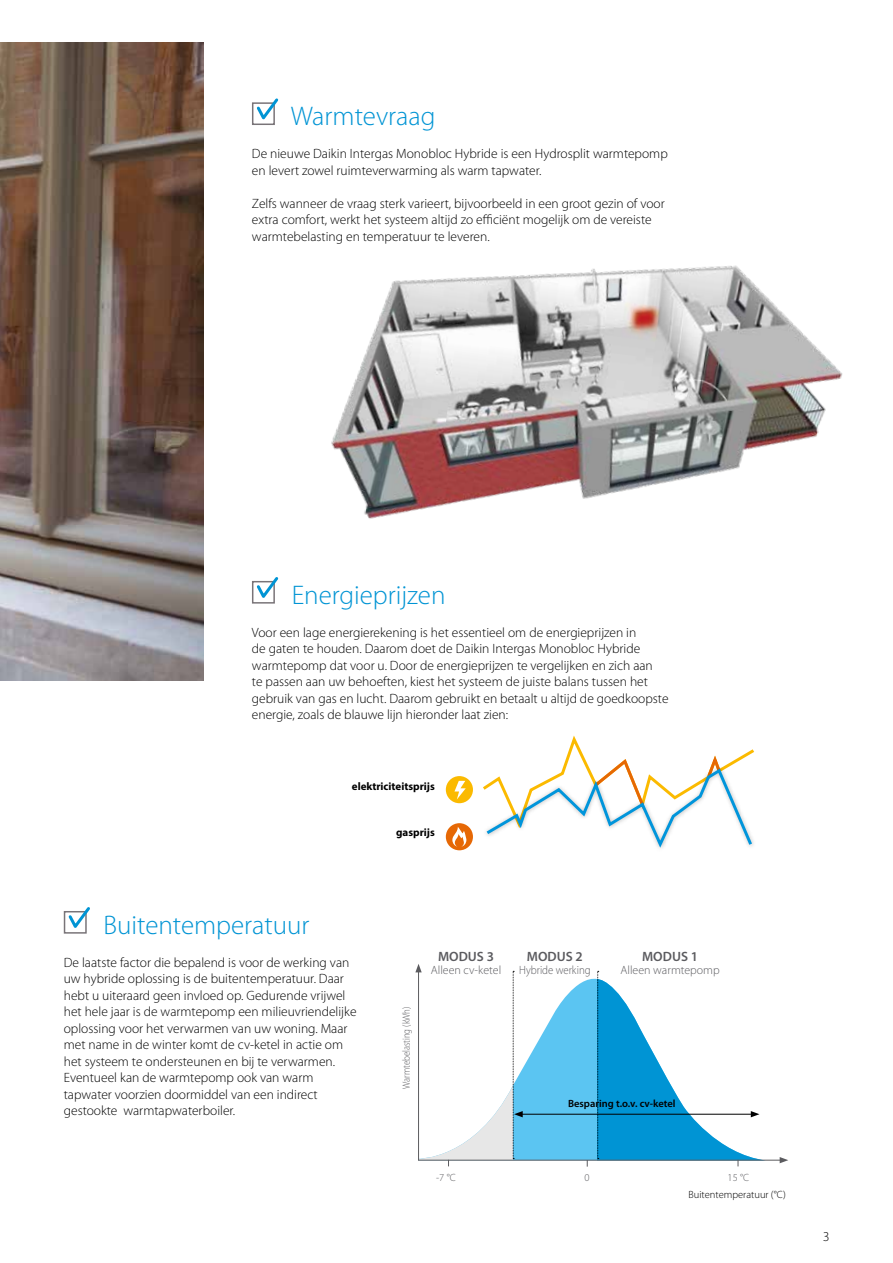
<style>
.page{position:relative;width:893px;height:1263px;background:#fff}
.page>*{position:absolute;margin:0;border:0;box-sizing:border-box;transform-origin:0 0}
.t1{font:300 27px "Myriad Pro";color:#0094d4}
.t2{font:300 13.5px/16.5px "Myriad Pro";color:#000}
.t3{font:600 13.5px "Myriad Pro";color:#5b5b5f}
.t4{font:300 12px "Myriad Pro";color:#5b5b5f}
.t5{font:300 12px "Myriad Pro";color:#5b5b5f;scale:.9 1}
.t6{font:700 10.95px "Myriad Pro";color:#000}
.t7{font:600 10.5px "Myriad Pro";color:#000}
.t8{font:300 10.5px "Myriad Pro";color:#000}
.t9{font:300 10.5px "Myriad Pro";color:#5b5b5f;scale:.84 1}
.t10{font:300 10.5px "Myriad Pro";color:#5b5b5f}
</style>
<div class="page">
<div style="left:252px;top:102px;width:23px;height:23px;border:2px solid #797478"></div>
<svg style="left:254px;top:98px;width:25px;height:25px"></svg>
<div style="left:252px;top:581px;width:23px;height:23px;border:2px solid #797478"></div>
<svg style="left:254px;top:577px;width:25px;height:25px"></svg>
<div style="left:446px;top:823px;width:27px;height:27px;background:#e66805;border-radius:50%"></div>
<svg style="left:452px;top:827px;width:14px;height:20px"></svg>
<div style="left:446px;top:776px;width:27px;height:27px;background:#fbba00;border-radius:50%"></div>
<svg style="left:454px;top:781px;width:12px;height:18px"></svg>
<svg style="left:483px;top:735px;width:271px;height:113px"></svg>
<img style="left:0;top:43px;width:203px;height:637px">
<img style="left:331px;top:265px;width:512px;height:254px">
<div style="left:64px;top:911px;width:23px;height:23px;border:2px solid #797478"></div>
<svg style="left:66px;top:907px;width:24px;height:25px"></svg>
<svg style="left:512px;top:975px;width:86px;height:185px;fill:#5bc5f2"></svg>
<svg style="left:419px;top:1080px;width:94px;height:80px"></svg>
<svg style="left:598px;top:979px;width:168px;height:181px"></svg>
<svg style="left:597px;top:971px;width:2px;height:188px"></svg>
<hr style="left:418px;top:1160px;width:364px;height:1px;background:#5b5b5f">
<svg style="left:780px;top:1157px;width:8px;height:6px"></svg>
<hr style="left:418px;top:970px;width:1px;height:190px;background:#5b5b5f">
<svg style="left:415px;top:964px;width:7px;height:8px"></svg>
<hr style="left:520px;top:1114px;width:233px;height:1px;background:#000">
<svg style="left:513px;top:971px;width:10px;height:188px"></svg>
<svg style="left:751px;top:1111px;width:8px;height:6px"></svg>
<h1 class="t1" style="left:291px;top:101px;width:146px">Warmtevraag</h1>
<p class="t2" style="left:252px;top:145px;width:417px">De nieuwe Daikin Intergas Monobloc Hybride is een Hydrosplit warmtepomp en levert zowel ruimteverwarming als warm tapwater.</p>
<p class="t2" style="left:252px;top:195px;width:414px">Zelfs wanneer de vraag sterk varieert, bijvoorbeeld in een groot gezin of voor extra comfort, werkt het systeem altijd zo efficiënt mogelijk om de vereiste warmtebelasting en temperatuur te leveren.</p>
<h1 class="t1" style="left:292px;top:580px;width:155px">Energieprijzen</h1>
<p class="t2" style="left:252px;top:624px;width:418px">Voor een lage energierekening is het essentieel om de energieprijzen in<br>de gaten te houden. Daarom doet de Daikin Intergas Monobloc Hybride warmtepomp dat voor u. Door de energieprijzen te vergelijken en zich aan<br>te passen aan uw behoeften, kiest het systeem de juiste balans tussen het gebruik van gas en lucht. Daarom gebruikt en betaalt u altijd de goedkoopste energie, zoals de blauwe lijn hieronder laat zien:</p>
<p class="t6" style="left:352px;top:779px;width:84px">elektriciteitsprijs</p>
<p class="t6" style="left:396px;top:825px;width:40px">gasprijs</p>
<h1 class="t1" style="left:104px;top:910px;width:207px">Buitentemperatuur</h1>
<p class="t2" style="left:64px;top:954px;width:294px">De laatste factor die bepalend is voor de werking van uw hybride oplossing is de buitentemperatuur. Daar hebt u uiteraard geen invloed op. Gedurende vrijwel het hele jaar is de warmtepomp een milieuvriendelijke oplossing voor het verwarmen van uw woning. Maar met name in de winter komt de cv-ketel in actie om het systeem te ondersteunen en bij te verwarmen.<br>Eventueel kan de warmtepomp ook van warm tapwater voorzien doormiddel van een indirect gestookte warmtapwaterboiler.</p>
<p class="t9" style="left:401px;top:1089px;width:100px;rotate:-90deg">Warmtebelasting (kWh)</p>
<p class="t3" style="left:438px;top:947px;width:57px">MODUS 3</p>
<p class="t3" style="left:527px;top:947px;width:57px">MODUS 2</p>
<p class="t3" style="left:642px;top:947px;width:57px">MODUS 1</p>
<p class="t4" style="left:431px;top:964px;width:72px">Alleen cv-ketel</p>
<p class="t5" style="left:519px;top:964px;width:81px">Hybride werking</p>
<p class="t4" style="left:620px;top:964px;width:101px">Alleen warmtepomp</p>
<p class="t7" style="left:568px;top:1097px;width:109px">Besparing t.o.v. cv-ketel</p>
<p class="t10" style="left:436px;top:1171px;width:21px">-7 °C</p>
<p class="t10" style="left:585px;top:1171px;width:7px">0</p>
<p class="t10" style="left:728px;top:1171px;width:23px">15 °C</p>
<p class="t8" style="left:689px;top:1188px;width:99px">Buitentemperatuur (°C)</p>
<p class="t2" style="left:823px;top:1229px;width:7px">3</p>
</div>
